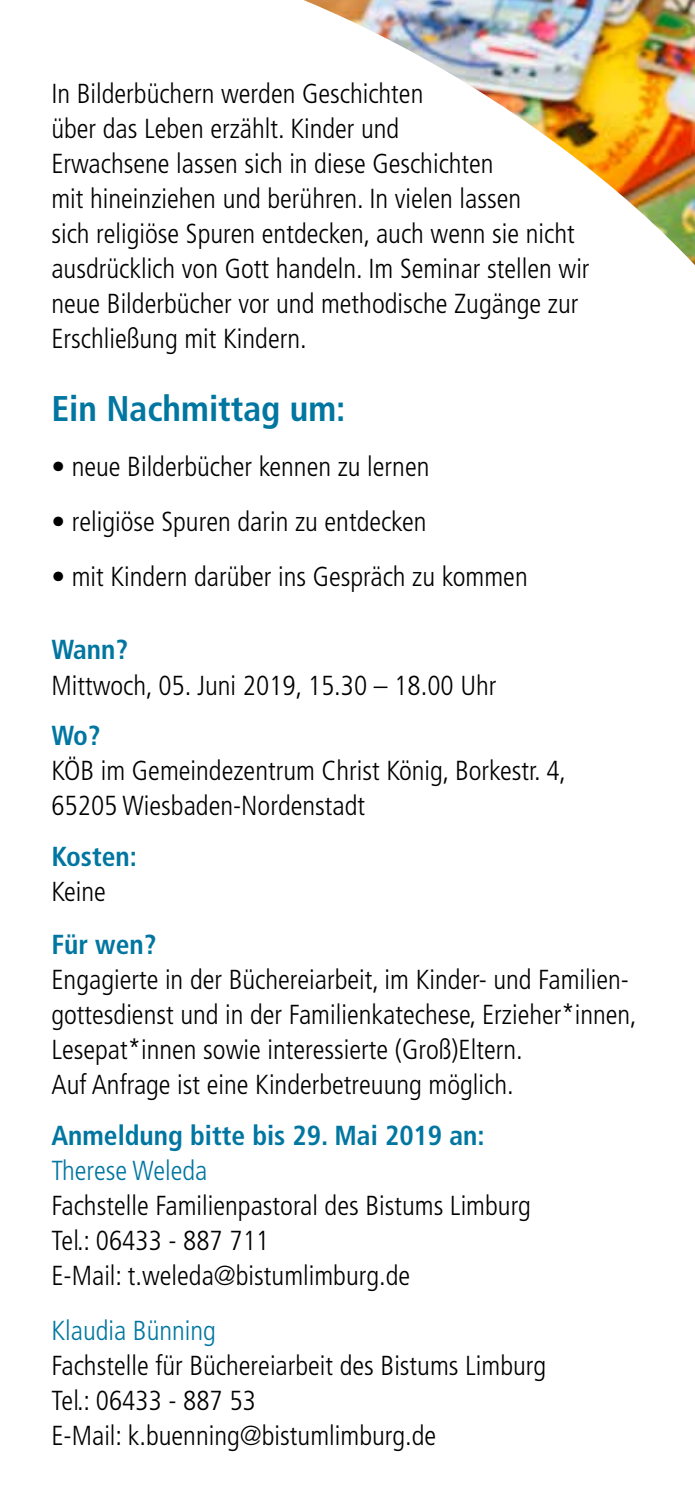
<style>
.page{position:relative;width:695px;height:1489px;background:#fff}
.page>*{position:absolute;margin:0;border:0;box-sizing:border-box;transform-origin:0 0}
.t1{font:700 condensed 35.75px "Frutiger LT Pro";color:#0176a1}
.t2{font:300 condensed 27.5px/35px "Frutiger LT Pro";color:#000}
.t3{font:700 condensed 27.5px "Frutiger LT Pro";color:#0176a1}
.t4{font:300 condensed 27.5px "Frutiger LT Pro";color:#0176a1}
</style>
<div class="page">
<img style="left:303px;top:0;width:391px;height:264px">
<p class="t2" style="left:51px;top:76px;width:539px">In Bilderbüchern werden Geschichten<br>über das Leben erzählt. Kinder und<br>Erwachsene lassen sich in diese Geschichten<br>mit hineinziehen und berühren. In vielen lassen<br>sich religiöse Spuren entdecken, auch wenn sie nicht ausdrücklich von Gott handeln. Im Seminar stellen wir neue Bilderbücher vor und methodische Zugänge zur Erschließung mit Kindern.</p>
<h1 class="t1" style="left:51px;top:387px;width:295px">Ein Nachmittag um:</h1>
<p class="t2" style="left:51px;top:449px;width:379px">• neue Bilderbücher kennen zu lernen</p>
<p class="t2" style="left:51px;top:504px;width:376px">• religiöse Spuren darin zu entdecken</p>
<p class="t2" style="left:51px;top:559px;width:477px">• mit Kindern darüber ins Gespräch zu kommen</p>
<p class="t3" style="left:51px;top:633px;width:78px">Wann?</p>
<p class="t2" style="left:51px;top:667px;width:446px">Mittwoch, 05. Juni 2019, 15.30 – 18.00 Uhr</p>
<p class="t3" style="left:51px;top:719px;width:51px">Wo?</p>
<p class="t2" style="left:51px;top:753px;width:516px">KÖB im Gemeindezentrum Christ König, Borkestr. 4,<br>65205 Wiesbaden-Nordenstadt</p>
<p class="t3" style="left:51px;top:839px;width:87px">Kosten:</p>
<p class="t2" style="left:51px;top:874px;width:56px">Keine</p>
<p class="t3" style="left:51px;top:928px;width:106px">Für wen?</p>
<p class="t2" style="left:51px;top:962px;width:587px">Engagierte in der Büchereiarbeit, im Kinder- und Familien&shy;gottesdienst und in der Familienkatechese, Erzieher*innen, Lesepat*innen sowie interessierte (Groß)Eltern.<br>Auf Anfrage ist eine Kinderbetreuung möglich.</p>
<p class="t3" style="left:51px;top:1118px;width:434px">Anmeldung bitte bis 29. Mai 2019 an:</p>
<p class="t4" style="left:51px;top:1154px;width:157px">Therese Weleda</p>
<p class="t2" style="left:51px;top:1187px;width:481px">Fachstelle Familienpastoral des Bistums Limburg<br>Tel.: 06433 - 887 711<br>E-Mail: t.weleda@bistumlimburg.de</p>
<p class="t4" style="left:51px;top:1314px;width:166px">Klaudia Bünning</p>
<p class="t2" style="left:51px;top:1347px;width:496px">Fachstelle für Büchereiarbeit des Bistums Limburg<br>Tel.: 06433 - 887 53<br>E-Mail: k.buenning@bistumlimburg.de</p>
</div>
